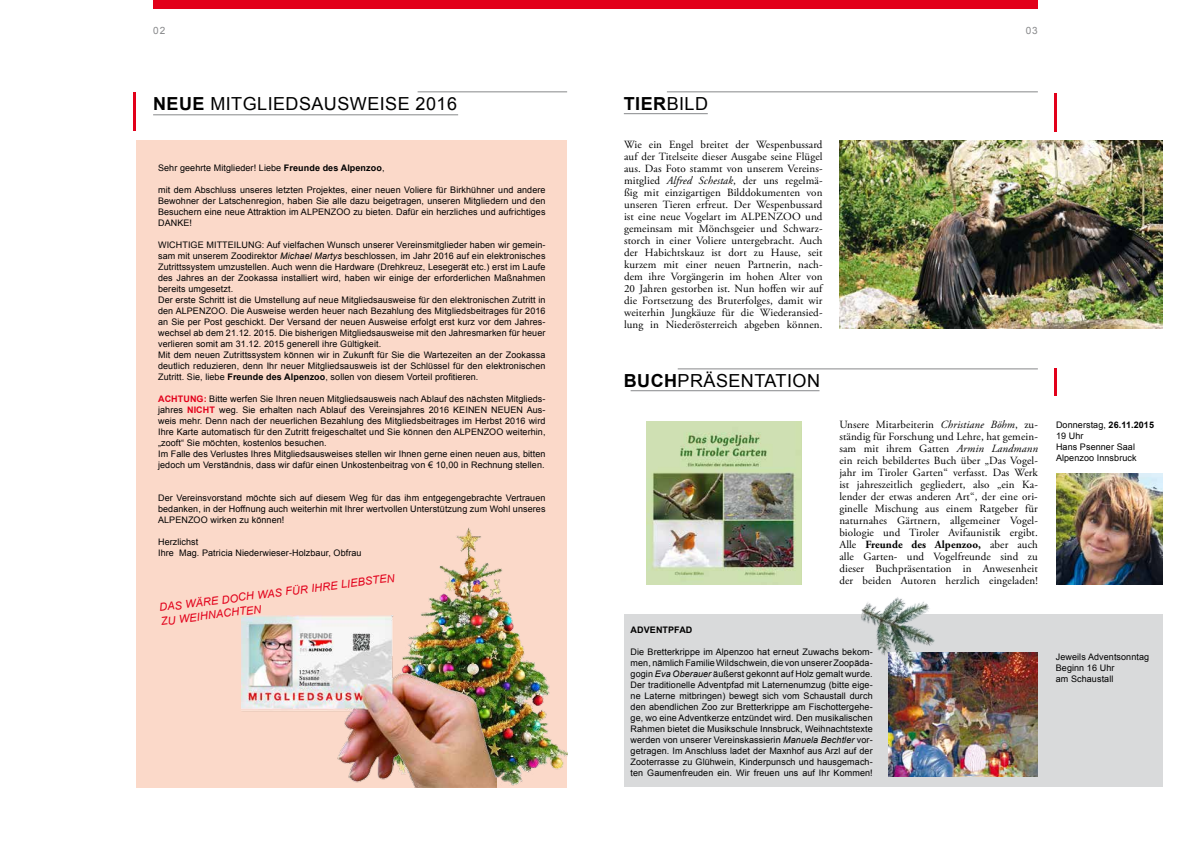
<style>
.page{position:relative;width:1191px;height:842px;background:#fff}
.page>*{position:absolute;margin:0;border:0;box-sizing:border-box;transform-origin:0 0}
.t1{font:18px "Arial";letter-spacing:.025em;color:#000}
.t2{font:700 18px "Arial";color:#000}
.t3{font:11px/12px "Adobe Garamond Pro";letter-spacing:.01em;color:#000;text-align:justify}
.t4{font:italic 11px/14.4px "Arial";color:#e2001a}
.t5{font:10px "Arial";color:#87888a}
.t6{font:9px/11px "Arial";letter-spacing:.01em;color:#000}
.t7{font:700 9px "Arial";letter-spacing:.01em;color:#000}
.s1{font-weight:700}
.s2{font-style:italic}
.s3{font-weight:700;color:#e2001a}
.s4{font-weight:400}
</style>
<div class="page">
<div style="left:153px;top:0;width:884px;height:9px;background:#e2001a"></div>
<hr style="left:624px;top:113px;width:84px;height:1px;background:#87888a">
<hr style="left:667px;top:92px;width:370px;height:1px;background:#87888a">
<hr style="left:1054px;top:93px;width:3px;height:39px;background:#e2001a">
<hr style="left:1054px;top:369px;width:2px;height:27px;background:#e2001a">
<hr style="left:630px;top:390px;width:189px;height:1px;background:#87888a">
<hr style="left:677px;top:369px;width:360px;height:1px;background:#87888a">
<div style="left:624px;top:614px;width:538px;height:173px;background:#d9dadb"></div>
<hr style="left:134px;top:92px;width:2px;height:39px;background:#e2001a">
<hr style="left:153px;top:115px;width:305px;height:1px;background:#87888a">
<hr style="left:417px;top:92px;width:150px;height:1px;background:#87888a">
<div style="left:137px;top:140px;width:430px;height:647px;background:#fbd9c9"></div>
<img style="left:369px;top:527px;width:198px;height:259px">
<img style="left:241px;top:616px;width:256px;height:172px">
<img style="left:839px;top:140px;width:323px;height:189px">
<img style="left:646px;top:421px;width:156px;height:163px">
<img style="left:888px;top:652px;width:149px;height:124px">
<img style="left:1056px;top:474px;width:106px;height:110px">
<img style="left:861px;top:597px;width:104px;height:101px">
<p class="t5" style="left:153px;top:24px;width:14px">02</p>
<h1 class="t1" style="left:153px;top:91px;width:305px"><span class="s1">NEUE</span> MITGLIEDSAUSWEISE 2016</h1>
<p class="t6" style="left:158px;top:163px;width:228px">Sehr geehrte Mitglieder! Liebe <span class="s1">Freunde des Alpenzoo</span>,</p>
<p class="t6" style="left:158px;top:185px;width:389px;text-align:justify">mit dem Abschluss unseres letzten Projektes, einer neuen Voliere für Birkhühner und andere Bewohner der Latschenregion, haben Sie alle dazu beigetragen, unseren Mitgliedern und den Besuchern eine neue Attraktion im ALPENZOO zu bieten. Dafür ein herzliches und aufrichtiges DANKE!</p>
<p class="t6" style="left:158px;top:240px;width:389px">WICHTIGE MITTEILUNG: Auf vielfachen Wunsch unserer Vereinsmitglieder haben wir gemein&shy;sam mit unserem Zoodirektor <span class="s2">Michael Martys</span> beschlossen, im Jahr 2016 auf ein elektronisches Zutrittssystem umzustellen. Auch wenn die Hardware (Drehkreuz, Lesegerät etc.) erst im Laufe des Jahres an der Zookassa installiert wird, haben wir einige der erforderlichen Maßnahmen bereits umgesetzt.<br>Der erste Schritt ist die Umstellung auf neue Mitgliedsausweise für den elektronischen Zutritt in den ALPENZOO. Die Ausweise werden heuer nach Bezahlung des Mitgliedsbeitrages für 2016 an Sie per Post geschickt. Der Versand der neuen Ausweise erfolgt erst kurz vor dem Jahres&shy;wechsel ab dem 21.12. 2015. Die bisherigen Mitgliedsausweise mit den Jahresmarken für heuer verlieren somit am 31.12. 2015 generell ihre Gültigkeit.<br>Mit dem neuen Zutrittssystem können wir in Zukunft für Sie die Wartezeiten an der Zookassa deutlich reduzieren, denn Ihr neuer Mitgliedsausweis ist der Schlüssel für den elektronischen Zutritt. Sie, liebe <span class="s1">Freunde des Alpenzoo</span>, sollen von diesem Vorteil profitieren.</p>
<p class="t6" style="left:158px;top:394px;width:389px"><span class="s3">ACHTUNG:</span> Bitte werfen Sie Ihren neuen Mitgliedsausweis nach Ablauf des nächsten Mitglieds&shy;jahres <span class="s3">NICHT</span> weg. Sie erhalten nach Ablauf des Vereinsjahres 2016 KEINEN NEUEN Aus&shy;weis mehr. Denn nach der neuerlichen Bezahlung des Mitgliedsbeitrages im Herbst 2016 wird Ihre Karte automatisch für den Zutritt freigeschaltet und Sie können den ALPENZOO weiterhin, „zooft“ Sie möchten, kostenlos besuchen.<br>Im Falle des Verlustes Ihres Mitgliedsausweises stellen wir Ihnen gerne einen neuen aus, bitten jedoch um Verständnis, dass wir dafür einen Unkostenbeitrag von € 10,00 in Rechnung stellen.</p>
<p class="t6" style="left:158px;top:493px;width:389px;text-align:justify">Der Vereinsvorstand möchte sich auf diesem Weg für das ihm entgegengebrachte Vertrauen bedanken, in der Hoffnung auch weiterhin mit Ihrer wertvollen Unterstützung zum Wohl unseres ALPENZOO wirken zu können!</p>
<p class="t6" style="left:158px;top:537px;width:205px">Herzlichst<br>Ihre Mag. Patricia Niederwieser-Holzbaur, Obfrau</p>
<p class="t4" style="left:158px;top:600px;width:239px;rotate:-7deg">DAS WÄRE DOCH WAS FÜR IHRE LIEBSTEN<br>ZU WEIHNACHTEN</p>
<p class="t5" style="left:1025px;top:24px;width:14px">03</p>
<h1 class="t2" style="left:624px;top:91px;width:86px">TIER<span class="s4">BILD</span></h1>
<p class="t3" style="left:624px;top:139px;width:200px">Wie ein Engel breitet der Wespenbussard auf der Titelseite dieser Ausgabe seine Flügel aus. Das Foto stammt von unserem Vereins&shy;mitglied <span class="s2">Alfred Schestak</span>, der uns regelmä&shy;ßig mit einzigartigen Bilddokumenten von unseren Tieren erfreut. Der Wespenbussard ist eine neue Vogelart im ALPENZOO und gemeinsam mit Mönchsgeier und Schwarz&shy;storch in einer Voliere untergebracht. Auch der Habichtskauz ist dort zu Hause, seit kurzem mit einer neuen Partnerin, nach&shy;dem ihre Vorgängerin im hohen Alter von 20 Jahren gestorben ist. Nun hoffen wir auf die Fortsetzung des Bruterfolges, damit wir weiterhin Jungkäuze für die Wiederansied&shy;lung in Niederösterreich abgeben können.</p>
<h1 class="t1" style="left:624px;top:369px;width:198px"><span class="s1">BUCH</span>PRÄSENTATION</h1>
<p class="t3" style="left:839px;top:419px;width:200px">Unsere Mitarbeiterin <span class="s2">Christiane Böhm</span>, zu&shy;ständig für Forschung und Lehre, hat gemein&shy;sam mit ihrem Gatten <span class="s2">Armin Landmann </span>ein reich bebildertes Buch über „Das Vogel&shy;jahr im Tiroler Garten“ verfasst. Das Werk ist jahreszeitlich gegliedert, also „ein Ka&shy;lender der etwas anderen Art“, der eine ori&shy;ginelle Mischung aus einem Ratgeber für naturnahes Gärtnern, allgemeiner Vogel&shy;biologie und Tiroler Avifaunistik ergibt.<br>Alle <span class="s1">Freunde des Alpenzoo,</span> aber auch alle Garten- und Vogelfreunde sind zu dieser Buchpräsentation in Anwesenheit der beiden Autoren herzlich eingeladen!</p>
<p class="t6" style="left:1056px;top:419px;width:99px">Donnerstag, <span class="s1">26.11.2015<br></span>19 Uhr<br>Hans Psenner Saal<br>Alpenzoo Innsbruck</p>
<p class="t7" style="left:630px;top:624px;width:63px">ADVENTPFAD</p>
<p class="t6" style="left:630px;top:647px;width:244px;text-align:justify">Die Bretterkrippe im Alpenzoo hat erneut Zuwachs bekom&shy;men, nämlich Familie Wildschwein, die von unserer Zoopäda&shy;gogin <span class="s2">Eva Oberauer</span> äußerst gekonnt auf Holz gemalt wurde.<br>Der traditionelle Adventpfad mit Laternenumzug (bitte eige&shy;ne Laterne mitbringen) bewegt sich vom Schaustall durch den abendlichen Zoo zur Bretterkrippe am Fischottergehe&shy;ge, wo eine Adventkerze entzündet wird. Den musikalischen Rahmen bietet die Musikschule Innsbruck, Weihnachtstexte werden von unserer Vereinskassierin <span class="s2">Manuela Bechtler</span> vor&shy;getragen. Im Anschluss ladet der Maxnhof aus Arzl auf der Zooterrasse zu Glühwein, Kinderpunsch und hausgemach&shy;ten Gaumenfreuden ein. Wir freuen uns auf Ihr Kommen!</p>
<p class="t6" style="left:1055px;top:651px;width:95px">Jeweils Adventsonntag<br>Beginn 16 Uhr<br>am Schaustall</p>
</div>
